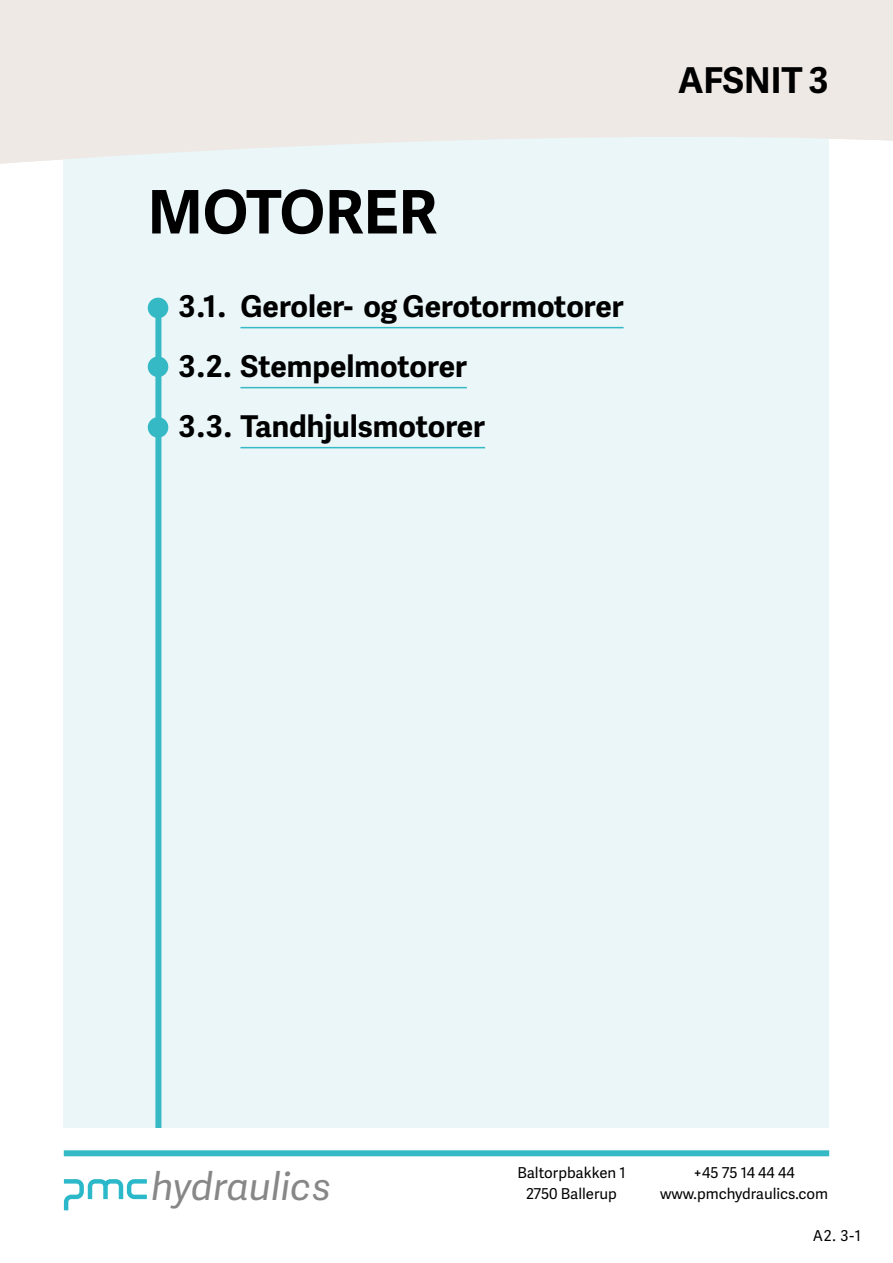
<style>
.page{position:relative;width:893px;height:1263px;background:#fff}
.page>*{position:absolute;margin:0;border:0;box-sizing:border-box;transform-origin:0 0}
.t1{font:700 60px "Adelle Sans";color:#000}
.t2{font:italic 38.55px "Adelle Sans";color:#878787}
.t3{font:700 35.7px "Adelle Sans";color:#000}
.t4{font:700 30px "Adelle Sans";color:#000}
.t5{font:700 22.5px "Adelle Sans";color:#000}
.t6{font:15px/21px "Adelle Sans";color:#000;text-align:center}
</style>
<div class="page">
<div style="left:64px;top:1150px;width:765px;height:6px;background:#35b9c5"></div>
<svg style="left:64px;top:1179px;width:83px;height:31px"></svg>
<div style="left:64px;top:108px;width:765px;height:1020px;background:#eaf6f8"></div>
<div style="left:155px;top:306px;width:6px;height:822px;background:#35b9c5"></div>
<div style="left:148px;top:298px;width:20px;height:20px;background:#35b9c5;border-radius:50%"></div>
<div style="left:148px;top:356px;width:20px;height:21px;background:#35b9c5;border-radius:50%"></div>
<div style="left:148px;top:417px;width:20px;height:21px;background:#35b9c5;border-radius:50%"></div>
<hr style="left:240px;top:327px;width:384px;height:1px;background:#35b9c5">
<hr style="left:240px;top:387px;width:227px;height:1px;background:#35b9c5">
<hr style="left:240px;top:447px;width:245px;height:1px;background:#35b9c5">
<svg style="left:0;top:0;width:893px;height:164px;background:#edeae7"></svg>
<p class="t1" style="left:148px;top:168px;width:291px">MOTORER</p>
<p class="t4" style="left:179px;top:284px;width:446px">3.1. Geroler- og Gerotormotorer</p>
<p class="t4" style="left:179px;top:344px;width:289px">3.2. Stempelmotorer</p>
<p class="t4" style="left:179px;top:404px;width:308px">3.3. Tandhjulsmotorer</p>
<p class="t5" style="left:680px;top:56px;width:151px">XX. ?????????</p>
<p class="t3" style="left:678px;top:54px;width:152px">AFSNIT 3</p>
<p class="t2" style="left:151px;top:1158px;width:181px">hydraulics</p>
<p class="t6" style="left:517px;top:1162px;width:110px">Baltorpbakken 1<br>2750 Ballerup</p>
<p class="t6" style="left:660px;top:1162px;width:170px">+45 75 14 44 44 www.pmchydraulics.com</p>
<p class="t6" style="left:813px;top:1224px;width:50px">A2. 3-1</p>
</div>
